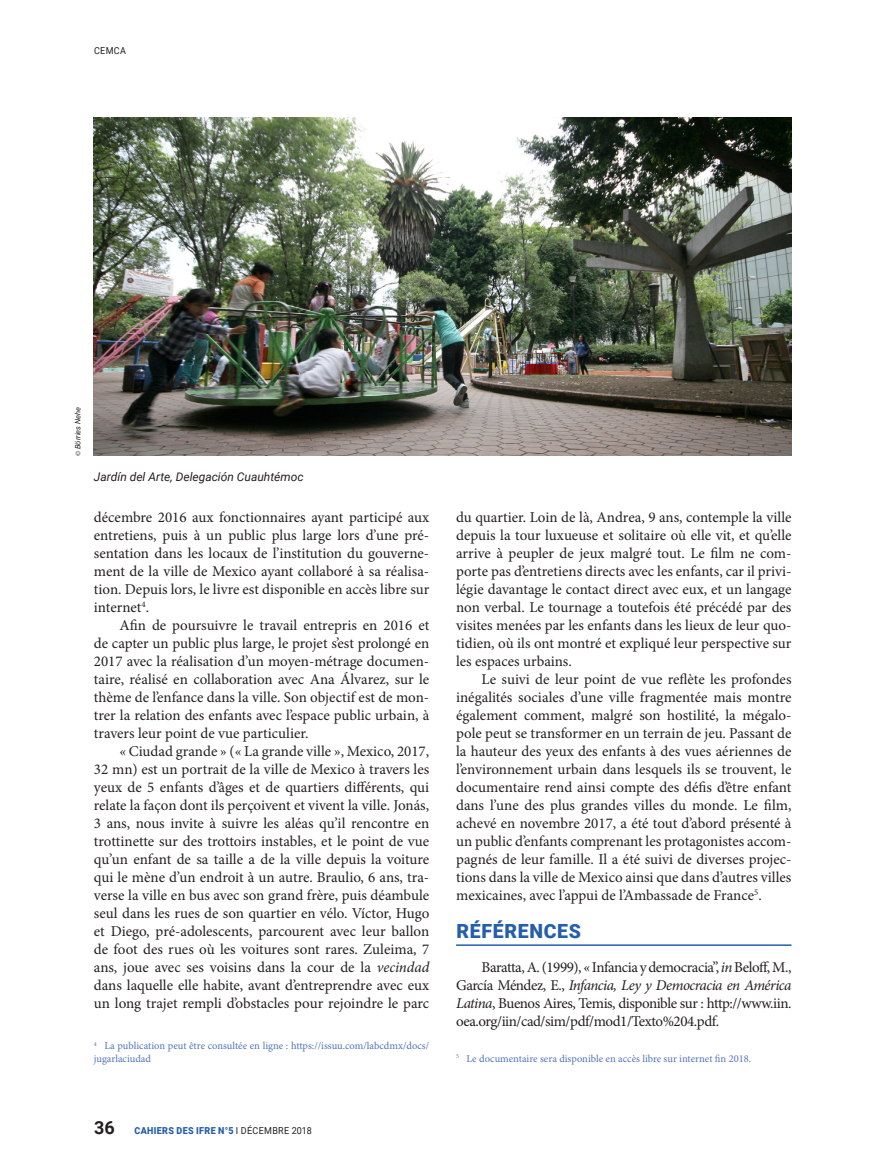
<style>
.page{position:relative;width:872px;height:1170px;background:#fff}
.page>*{position:absolute;margin:0;border:0;box-sizing:border-box;transform-origin:0 0}
.intertitre_article{font:900 19.5px "Roboto";letter-spacing:.035em;color:#245eac}
.Texte_principal{font:15px/18px "Minion Pro";color:#231f20;text-align:justify}
.legendes{font:italic 12px "Roboto";color:#231f20}
.texte_note_de_bas_de{font:10.5px/12.6px "Minion Pro";color:#5273b8}
.t1{font:900 9.6px "Roboto";letter-spacing:.035em;color:#245eac;scale:.93 1}
.t2{font:9.6px "Roboto";letter-spacing:.035em;color:#231f20;scale:.93 1}
.t3{font:italic 7.5px "Roboto";color:#231f20}
.s1{font-family:"Minion Pro";font-style:normal}
.s2{font-style:italic}
.s3{font-weight:700;font-size:18px;color:#231f20}
.s4{font-weight:400;color:#231f20}
</style>
<div class="page">
<hr style="left:456px;top:944px;width:335px;height:1px;background:#245eac">
<img style="left:94px;top:118px;width:697px;height:337px">
<p class="t2" style="left:94px;top:44px;width:36px">CEMCA</p>
<p class="t3" style="left:73px;top:456px;width:51px;rotate:-90deg"><span class="s1">©</span> Börries Nehe</p>
<p class="legendes" style="left:94px;top:468px;width:211px">Jardín del Arte, Delegación Cuauhtémoc</p>
<p class="Texte_principal" style="left:94px;top:508px;width:337px">décembre 2016 aux fonctionnaires ayant participé aux entretiens, puis à un public plus large lors d’une pré&shy;sentation dans les locaux de l’institution du gouverne&shy;ment de la ville de Mexico ayant collaboré à sa réalisa&shy;tion. Depuis lors, le livre est disponible en accès libre sur internet<sup>4</sup>.</p>
<p class="Texte_principal" style="left:94px;top:616px;width:337px;text-indent:26px">Afin de poursuivre le travail entrepris en 2016 et de capter un public plus large, le projet s’est prolongé en 2017 avec la réalisation d’un moyen-métrage documen&shy;taire, réalisé en collaboration avec Ana Álvarez, sur le thème de l’enfance dans la ville. Son objectif est de mon&shy;trer la relation des enfants avec l’espace public urbain, à travers leur point de vue particulier.</p>
<p class="Texte_principal" style="left:94px;top:742px;width:337px;text-indent:26px">« Ciudad grande » (« La grande ville », Mexico, 2017, 32 mn) est un portrait de la ville de Mexico à travers les yeux de 5 enfants d’âges et de quartiers différents, qui relate la façon dont ils perçoivent et vivent la ville. Jonás, 3 ans, nous invite à suivre les aléas qu’il rencontre en trottinette sur des trottoirs instables, et le point de vue qu’un enfant de sa taille a de la ville depuis la voiture qui le mène d’un endroit à un autre. Braulio, 6 ans, tra&shy;verse la ville en bus avec son grand frère, puis déambule seul dans les rues de son quartier en vélo. Víctor, Hugo et Diego, pré-adolescents, parcourent avec leur ballon de foot des rues où les voitures sont rares. Zuleima, 7 ans, joue avec ses voisins dans la cour de la <span class="s2">vecindad </span>dans laquelle elle habite, avant d’entreprendre avec eux un long trajet rempli d’obstacles pour rejoindre le parc</p>
<p class="texte_note_de_bas_de" style="left:94px;top:1039px;width:337px"><sup>4</sup> La publication peut être consultée en ligne : https://issuu.com/labcdmx/docs/ jugarlaciudad</p>
<p class="t1" style="left:94px;top:1123px;width:236px"><span class="s3">36</span> CAHIERS DES IFRE N°5 <span class="s4">I DÉCEMBRE 2018</span></p>
<p class="Texte_principal" style="left:456px;top:508px;width:337px">du quartier. Loin de là, Andrea, 9 ans, contemple la ville depuis la tour luxueuse et solitaire où elle vit, et qu’elle arrive à peupler de jeux malgré tout. Le film ne com&shy;porte pas d’entretiens directs avec les enfants, car il privi&shy;légie davantage le contact direct avec eux, et un langage non verbal. Le tournage a toutefois été précédé par des visites menées par les enfants dans les lieux de leur quo&shy;tidien, où ils ont montré et expliqué leur perspective sur les espaces urbains.</p>
<p class="Texte_principal" style="left:456px;top:670px;width:337px;text-indent:26px">Le suivi de leur point de vue reflète les profondes inégalités sociales d’une ville fragmentée mais montre également comment, malgré son hostilité, la mégalo&shy;pole peut se transformer en un terrain de jeu. Passant de la hauteur des yeux des enfants à des vues aériennes de l’environnement urbain dans lesquels ils se trouvent, le documentaire rend ainsi compte des défis d’être enfant dans l’une des plus grandes villes du monde. Le film, achevé en novembre 2017, a été tout d’abord présenté à un public d’enfants comprenant les protagonistes accom&shy;pagnés de leur famille. Il a été suivi de diverses projec&shy;tions dans la ville de Mexico ainsi que dans d’autres villes mexicaines, avec l’appui de l’Ambassade de France<sup>5</sup>.</p>
<p class="intertitre_article" style="left:456px;top:917px;width:126px">RÉFÉRENCES</p>
<p class="Texte_principal" style="left:456px;top:958px;width:337px;text-indent:26px">Baratta, A. (1999), « Infancia y democracia”, <span class="s2">in</span> Beloff, M., García Méndez, E., <span class="s2">Infancia, Ley y Democracia en América Latina</span>, Buenos Aires, Temis, disponible sur : http://www.iin. oea.org/iin/cad/sim/pdf/mod1/Texto%204.pdf.</p>
<p class="texte_note_de_bas_de" style="left:456px;top:1052px;width:297px"><sup>5</sup> Le documentaire sera disponible en accès libre sur internet fin 2018.</p>
</div>
